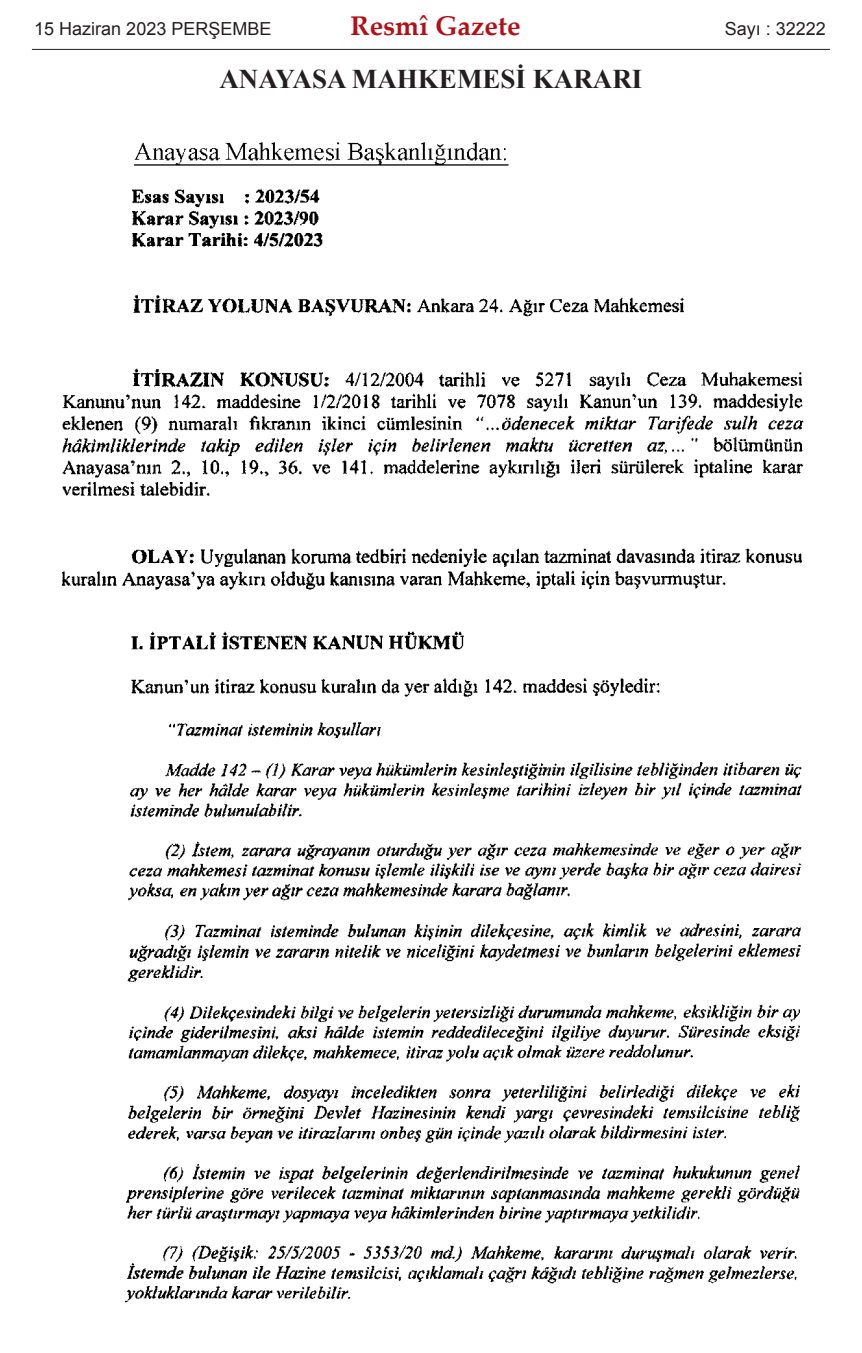
<style>
.page{position:relative;width:862px;height:1353px;background:#fff}
.page>*{position:absolute;margin:0;border:0;box-sizing:border-box;transform-origin:0 0}
.t1{font:700 27px "Times New Roman";color:#231f20}
.t2{font:700 27px "Palatino Linotype";color:#b40e16}
.t3{font:18px "Arial";color:#231f20}
</style>
<div class="page">
<img style="left:62px;top:142px;width:742px;height:1161px">
<hr style="left:32px;top:49px;width:797px;height:1px;background:#231f20">
<p class="t3" style="left:34px;top:18px;width:239px">15 Haziran 2023 PERŞEMBE</p>
<h1 class="t2" style="left:350px;top:15px;width:171px">Resmî Gazete</h1>
<p class="t3" style="left:724px;top:18px;width:103px">Sayı : 32222</p>
<h1 class="t1" style="left:219px;top:64px;width:424px">ANAYASA MAHKEMESİ KARARI</h1>
</div>
